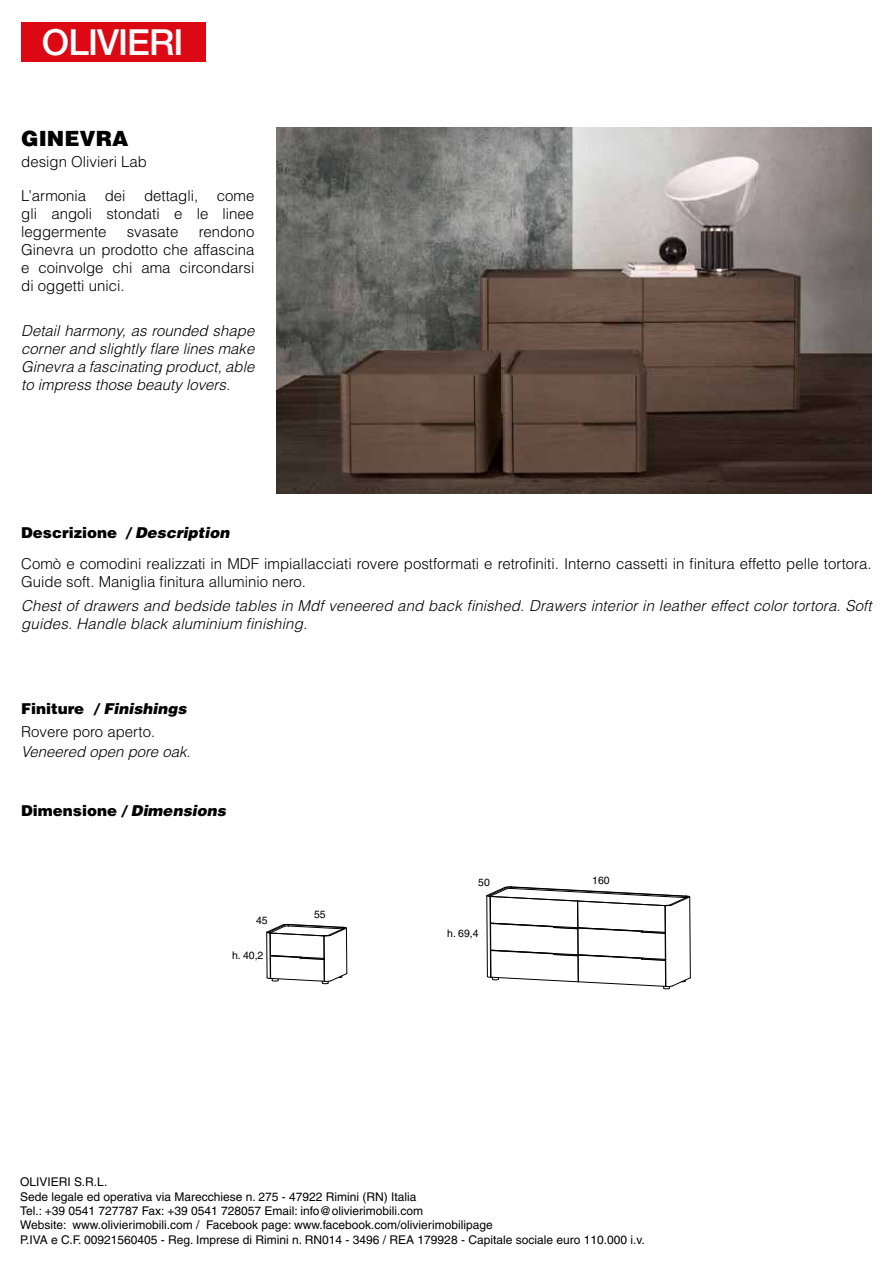
<style>
.page{position:relative;width:893px;height:1263px;background:#fff}
.page>*{position:absolute;margin:0;border:0;box-sizing:border-box;transform-origin:0 0}
.t1{font:500 36px "Helvetica Neue";letter-spacing:-.025em;color:#fff}
.t2{font:900 21px "Helvetica";color:#000}
.t3{font:300 15px/18px "Helvetica";color:#000;text-align:justify}
.t4{font:italic 300 15px/18px "Helvetica";letter-spacing:.01em;color:#000}
.t5{font:italic 900 15px "Helvetica";color:#000}
.t6{font:900 15px "Helvetica";color:#000}
.t7{font:12px/14.4px "Helvetica";color:#000}
.t8{font:10.5px "Helvetica";color:#000}
.s1{font-style:normal}
</style>
<div class="page">
<div style="left:21px;top:22px;width:185px;height:40px;background:#dc0814"></div>
<img style="left:276px;top:128px;width:596px;height:366px">
<svg style="left:266px;top:923px;width:82px;height:62px"></svg>
<svg style="left:486px;top:886px;width:205px;height:104px"></svg>
<h1 class="t1" style="left:42px;top:21px;width:143px">OLIVIERI</h1>
<h2 class="t2" style="left:21px;top:125px;width:109px">GINEVRA</h2>
<p class="t3" style="left:21px;top:152px;width:127px">design Olivieri Lab</p>
<p class="t3" style="left:21px;top:187px;width:235px">L’armonia dei dettagli, come gli angoli stondati e le linee leggermente</p>
<p class="t3" style="left:21px;top:223px;width:235px;text-indent:177px">rendono Ginevra un prodotto che affascina e coinvolge chi ama circondarsi di oggetti unici.</p>
<p class="t3" style="left:127px;top:223px;width:53px">svasate</p>
<p class="t4" style="left:21px;top:322px;width:235px;text-align:justify">Detail harmony, as rounded shape corner and slightly flare lines make Ginevra a fascinating product, able to impress those beauty lovers.</p>
<p class="t6" style="left:21px;top:523px;width:97px">Descrizione</p>
<p class="t5" style="left:126px;top:523px;width:105px">/ Description</p>
<p class="t3" style="left:21px;top:555px;width:852px">Comò e comodini realizzati in MDF impiallacciati rovere postformati e retrofiniti. Interno cassetti in finitura effetto pelle tortora.<br>Guide soft. Maniglia finitura alluminio nero.</p>
<p class="t4" style="left:21px;top:597px;width:852px">Chest of drawers and bedside tables in Mdf veneered and back finished. Drawers interior in leather effect color tortora. Soft guides. Handle black aluminium finishing.</p>
<p class="t6" style="left:21px;top:699px;width:65px">Finiture</p>
<p class="t5" style="left:94px;top:699px;width:94px">/ Finishings</p>
<p class="t3" style="left:21px;top:722px;width:135px">Rovere poro aperto.</p>
<p class="t4" style="left:21px;top:743px;width:171px">Veneered open pore oak.</p>
<p class="t5" style="left:21px;top:800px;width:206px"><span class="s1">Dimensione</span> / Dimensions</p>
<p class="t8" style="left:256px;top:914px;width:13px">45</p>
<p class="t8" style="left:232px;top:949px;width:33px">h. 40,2</p>
<p class="t8" style="left:314px;top:908px;width:13px">55</p>
<p class="t8" style="left:478px;top:876px;width:13px">50</p>
<p class="t8" style="left:447px;top:927px;width:33px">h. 69,4</p>
<p class="t8" style="left:592px;top:874px;width:19px">160</p>
<p class="t7" style="left:20px;top:1175px;width:626px">OLIVIERI S.R.L.<br>Sede legale ed operativa via Marecchiese n. 275 - 47922 Rimini (RN) Italia<br>Tel.: +39 0541 727787 Fax: +39 0541 728057 Email: info@olivierimobili.com<br>Website: www.olivierimobili.com / Facebook page: www.facebook.com/olivierimobilipage<br>P.IVA e C.F. 00921560405 - Reg. Imprese di Rimini n. RN014 - 3496 / REA 179928 - Capitale sociale euro 110.000 i.v.</p>
<p class="t8" style="left:50px;top:1200px;width:33px">h. 69,4</p>
</div>
